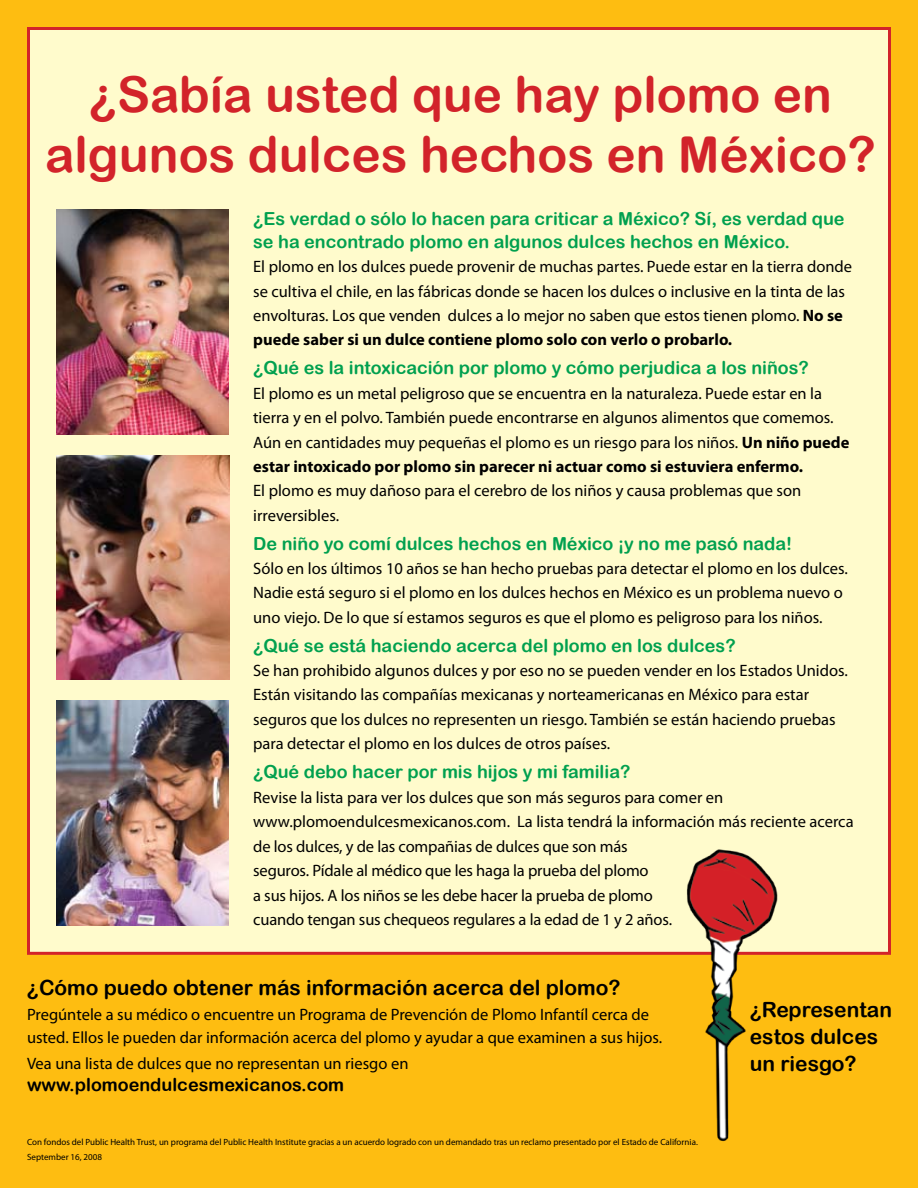
<style>
.page{position:relative;width:918px;height:1188px;background:#febd11}
.page>*{position:absolute;margin:0;border:0;box-sizing:border-box;transform-origin:0 0}
.t1{font:49.5px/59.4px "Arial Rounded MT Bold";color:#d2232a;text-align:center}
.t2{font:21px/27px "Arial Rounded MT Bold";color:#000}
.t3{font:18px/22.5px "Arial Rounded MT Bold";color:#00a04f}
.t4{font:18px "Arial Rounded MT Bold";color:#000}
.t5{font:16.5px/24.3px "Myriad Pro";color:#000}
.t6{font:9px/15.3px "Myriad Pro";color:#000}
.s1{font-weight:700}
</style>
<div class="page">
<div style="left:27px;top:27px;width:864px;height:928px;background:#fffbcc;border:3px solid #d2232a"></div>
<img style="left:56px;top:701px;width:173px;height:224px">
<img style="left:56px;top:210px;width:173px;height:224px">
<img style="left:57px;top:455px;width:172px;height:225px">
<img style="left:679px;top:849px;width:104px;height:293px">
<h1 class="t1" style="left:45px;top:64px;width:832px">¿Sabía usted que hay plomo en algunos dulces hechos en México?</h1>
<p class="t3" style="left:253px;top:208px;width:593px">¿Es verdad o sólo lo hacen para criticar a México? Sí, es verdad que se ha encontrado plomo en algunos dulces hechos en México.</p>
<p class="t5" style="left:253px;top:254px;width:601px">El plomo en los dulces puede provenir de muchas partes. Puede estar en la tierra donde se cultiva el chile, en las fábricas donde se hacen los dulces o inclusive en la tinta de las envolturas. Los que venden dulces a lo mejor no saben que estos tienen plomo. <span class="s1">No se puede saber si un dulce contiene plomo solo con verlo o probarlo.</span></p>
<p class="t3" style="left:253px;top:357px;width:557px">¿Qué es la intoxicación por plomo y cómo perjudica a los niños?</p>
<p class="t5" style="left:253px;top:381px;width:598px">El plomo es un metal peligroso que se encuentra en la naturaleza. Puede estar en la tierra y en el polvo. También puede encontrarse en algunos alimentos que comemos.<br>Aún en cantidades muy pequeñas el plomo es un riesgo para los niños. <span class="s1">Un niño puede estar intoxicado por plomo sin parecer ni actuar como si estuviera enfermo.</span></p>
<p class="t5" style="left:253px;top:478px;width:550px">El plomo es muy dañoso para el cerebro de los niños y causa problemas que son irreversibles.</p>
<p class="t3" style="left:253px;top:532px;width:540px">De niño yo comí dulces hechos en México ¡y no me pasó nada!</p>
<p class="t5" style="left:253px;top:556px;width:596px">Sólo en los últimos 10 años se han hecho pruebas para detectar el plomo en los dulces.<br>Nadie está seguro si el plomo en los dulces hechos en México es un problema nuevo o uno viejo. De lo que sí estamos seguros es que el plomo es peligroso para los niños.</p>
<p class="t3" style="left:253px;top:634px;width:484px">¿Qué se está haciendo acerca del plomo en los dulces?</p>
<p class="t5" style="left:253px;top:658px;width:596px">Se han prohibido algunos dulces y por eso no se pueden vender en los Estados Unidos.<br>Están visitando las compañías mexicanas y norteamericanas en México para estar seguros que los dulces no representen un riesgo. También se están haciendo pruebas para detectar el plomo en los dulces de otros países.</p>
<p class="t3" style="left:253px;top:760px;width:379px">¿Qué debo hacer por mis hijos y mi familia?</p>
<p class="t5" style="left:253px;top:785px;width:602px">Revise la lista para ver los dulces que son más seguros para comer en www.plomoendulcesmexicanos.com. La lista tendrá la información más reciente acerca</p>
<p class="t5" style="left:253px;top:834px;width:420px">de los dulces, y de las compañias de dulces que son más seguros. Pídale al médico que les haga la prueba del plomo<br>a sus hijos. A los niños se les debe hacer la prueba de plomo cuando tengan sus chequeos regulares a la edad de 1 y 2 años.</p>
<p class="t2" style="left:27px;top:973px;width:595px">¿Cómo puedo obtener más información acerca del plomo?</p>
<p class="t5" style="left:27px;top:1003px;width:637px;line-height:22.5px">Pregúntele a su médico o encuentre un Programa de Prevención de Plomo Infantíl cerca de usted. Ellos le pueden dar información acerca del plomo y ayudar a que examinen a sus hijos.</p>
<p class="t5" style="left:27px;top:1051px;width:383px">Vea una lista de dulces que no representan un riesgo en</p>
<p class="t4" style="left:27px;top:1074px;width:319px">www.plomoendulcesmexicanos.com</p>
<p class="t6" style="left:27px;top:1134px;width:672px">Con fondos del Public Health Trust, un programa del Public Health Institute gracias a un acuerdo logrado con un demandado tras un reclamo presentado por el Estado de California.<br>September 16, 2008</p>
<p class="t2" style="left:750px;top:995px;width:144px">¿Representan estos dulces un riesgo?</p>
</div>
